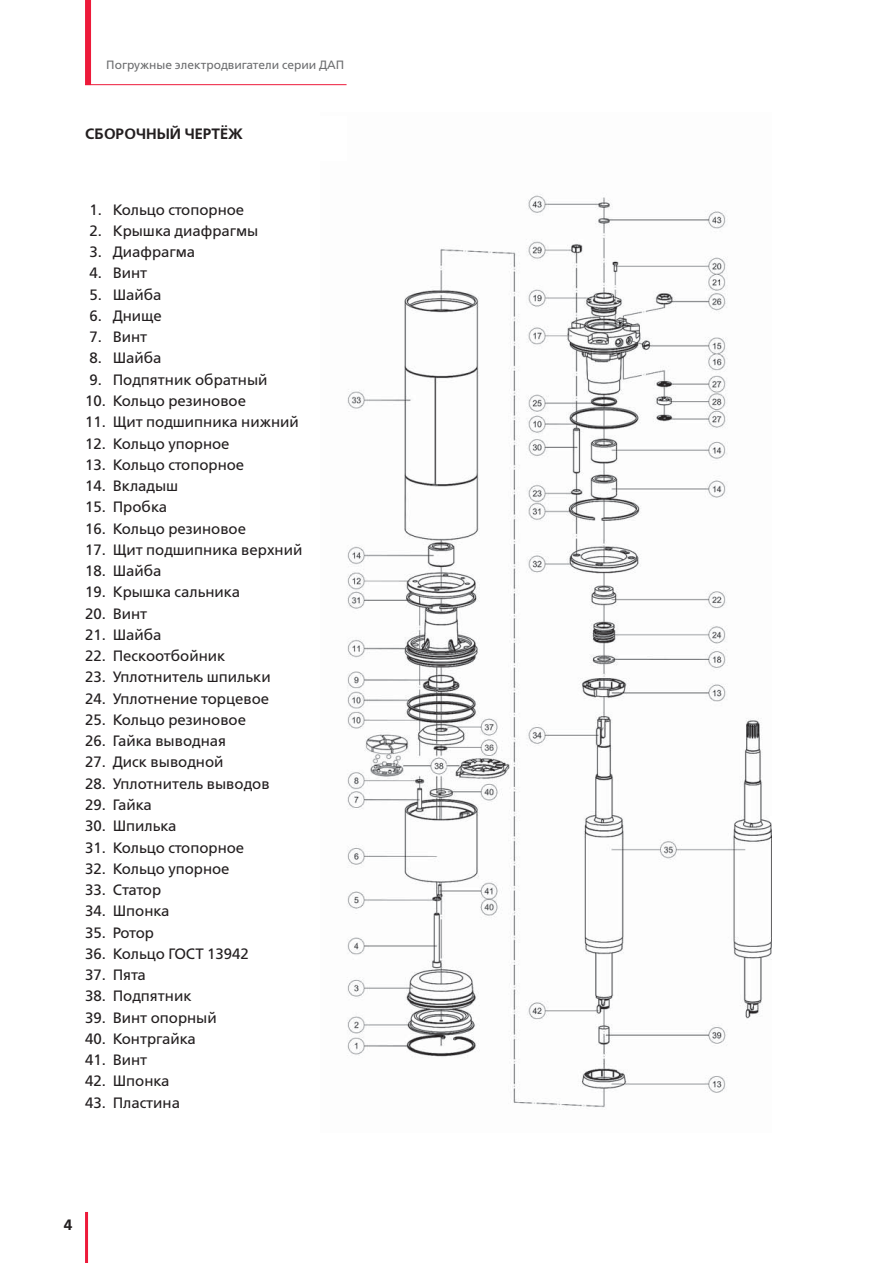
<style>
.page{position:relative;width:893px;height:1263px;background:#fff}
.page>*{position:absolute;margin:0;border:0;box-sizing:border-box;transform-origin:0 0}
.t1{font:15px "Free Set C";color:#231f20}
.t2{font:700 15px "Free Set C";color:#231f20}
.t3{font:12px "Free Set C";color:#6d6e70}
</style>
<div class="page">
<hr style="left:85px;top:1212px;width:3px;height:51px;background:#ed1a3a">
<div style="left:85px;top:0;width:6px;height:85px;background:#ed1a3a"></div>
<hr style="left:85px;top:84px;width:262px;height:1px;background:#ed1a3a">
<img style="left:347px;top:194px;width:424px;height:914px">
<p class="t3" style="left:106px;top:58px;width:240px">Погружные электродвигатели серии ДАП</p>
<p class="t2" style="left:85px;top:128px;width:159px">СБОРОЧНЫЙ ЧЕРТЁЖ</p>
<p class="t1" style="left:89px;top:201px;width:156px">1. Кольцо стопорное</p>
<p class="t1" style="left:89px;top:222px;width:170px">2. Крышка диафрагмы</p>
<p class="t1" style="left:89px;top:243px;width:107px">3. Диафрагма</p>
<p class="t1" style="left:89px;top:264px;width:59px">4. Винт</p>
<p class="t1" style="left:89px;top:286px;width:73px">5. Шайба</p>
<p class="t1" style="left:89px;top:307px;width:74px">6. Днище</p>
<p class="t1" style="left:89px;top:328px;width:59px">7. Винт</p>
<p class="t1" style="left:89px;top:349px;width:73px">8. Шайба</p>
<p class="t1" style="left:89px;top:371px;width:180px">9. Подпятник обратный</p>
<p class="t1" style="left:85px;top:392px;width:162px">10. Кольцо резиновое</p>
<p class="t1" style="left:85px;top:413px;width:215px">11. Щит подшипника нижний</p>
<p class="t1" style="left:85px;top:435px;width:146px">12. Кольцо упорное</p>
<p class="t1" style="left:85px;top:456px;width:161px">13. Кольцо стопорное</p>
<p class="t1" style="left:85px;top:477px;width:95px">14. Вкладыш</p>
<p class="t1" style="left:85px;top:498px;width:83px">15. Пробка</p>
<p class="t1" style="left:85px;top:520px;width:162px">16. Кольцо резиновое</p>
<p class="t1" style="left:85px;top:541px;width:219px">17. Щит подшипника верхний</p>
<p class="t1" style="left:85px;top:562px;width:78px">18. Шайба</p>
<p class="t1" style="left:85px;top:583px;width:156px">19. Крышка сальника</p>
<p class="t1" style="left:85px;top:605px;width:63px">20. Винт</p>
<p class="t1" style="left:85px;top:626px;width:78px">21. Шайба</p>
<p class="t1" style="left:85px;top:647px;width:142px">22. Пескоотбойник</p>
<p class="t1" style="left:85px;top:668px;width:187px">23. Уплотнитель шпильки</p>
<p class="t1" style="left:85px;top:690px;width:185px">24. Уплотнение торцевое</p>
<p class="t1" style="left:85px;top:711px;width:162px">25. Кольцо резиновое</p>
<p class="t1" style="left:85px;top:732px;width:142px">26. Гайка выводная</p>
<p class="t1" style="left:85px;top:753px;width:140px">27. Диск выводной</p>
<p class="t1" style="left:85px;top:775px;width:186px">28. Уплотнитель выводов</p>
<p class="t1" style="left:85px;top:796px;width:68px">29. Гайка</p>
<p class="t1" style="left:85px;top:817px;width:93px">30. Шпилька</p>
<p class="t1" style="left:85px;top:838px;width:161px">31. Кольцо стопорное</p>
<p class="t1" style="left:85px;top:860px;width:146px">32. Кольцо упорное</p>
<p class="t1" style="left:85px;top:881px;width:78px">33. Статор</p>
<p class="t1" style="left:85px;top:902px;width:86px">34. Шпонка</p>
<p class="t1" style="left:85px;top:924px;width:70px">35. Ротор</p>
<p class="t1" style="left:85px;top:945px;width:165px">36. Кольцо ГОСТ 13942</p>
<p class="t1" style="left:85px;top:966px;width:62px">37. Пята</p>
<p class="t1" style="left:85px;top:987px;width:108px">38. Подпятник</p>
<p class="t1" style="left:85px;top:1009px;width:133px">39. Винт опорный</p>
<p class="t1" style="left:85px;top:1030px;width:112px">40. Контргайка</p>
<p class="t1" style="left:85px;top:1051px;width:63px">41. Винт</p>
<p class="t1" style="left:85px;top:1072px;width:86px">42. Шпонка</p>
<p class="t1" style="left:85px;top:1094px;width:96px">43. Пластина</p>
<p class="t2" style="left:63px;top:1219px;width:11px">4</p>
</div>
